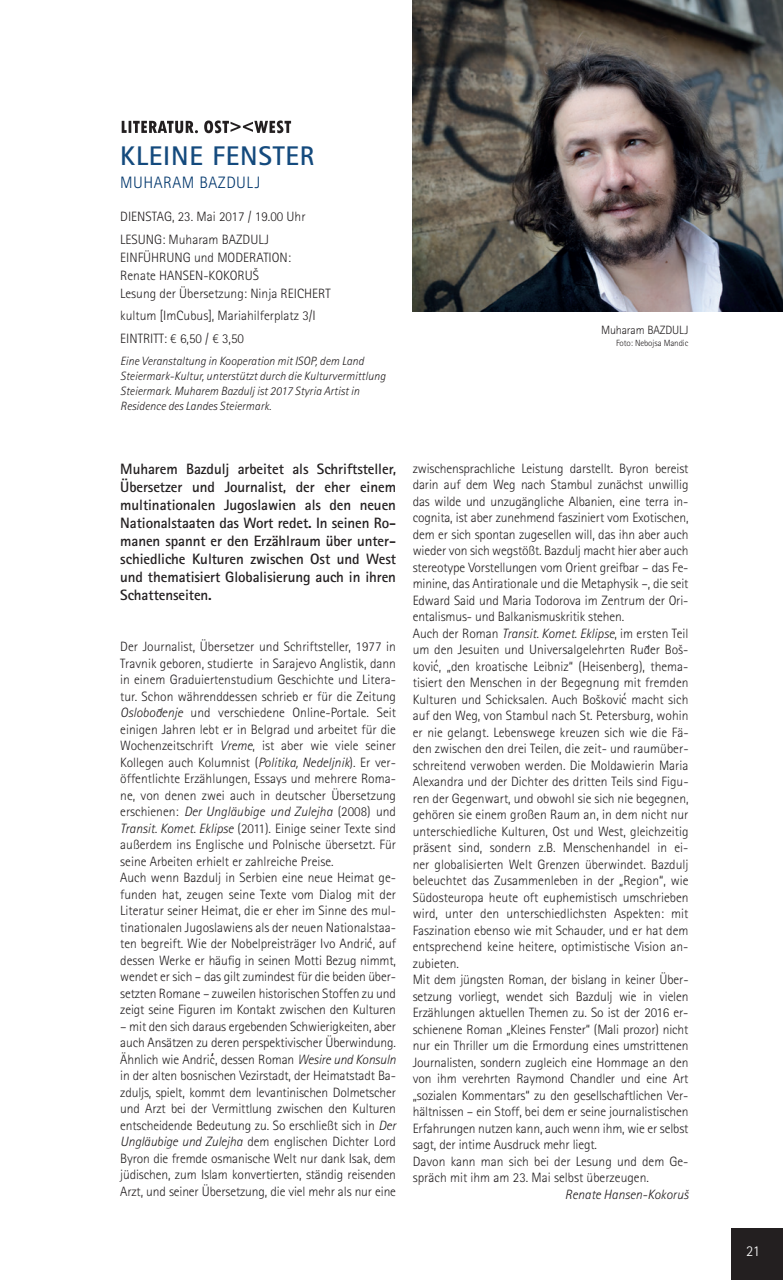
<style>
.page{position:relative;width:783px;height:1280px;background:#fff}
.page>*{position:absolute;margin:0;border:0;box-sizing:border-box;transform-origin:0 0}
.t1{font:700 27px "Rotis Sans Serif";letter-spacing:.03em;color:#144a7d}
.t2{font:300 16.5px "Rotis Sans Serif";letter-spacing:.03em;color:#00366c}
.t3{font:700 15px/18px "Rotis Sans Serif";letter-spacing:-.005em;color:#231f20;text-align:justify}
.t4{font:300 15px "Rotis Sans Serif";color:#fff}
.t5{font:300 13.5px/16.5px "Rotis Sans Serif";color:#231f20}
.t6{font:italic 300 13.5px "Rotis Sans Serif";color:#231f20}
.t7{font:italic 300 13.5px "Rotis Sans Serif";color:#231f20}
.t8{font:italic 300 12px/15px "Rotis Sans Serif";color:#231f20}
.t9{font:300 12px "Rotis Sans Serif";letter-spacing:-.01em;color:#231f20}
.t10{font:300 9px "Rotis Sans Serif";letter-spacing:-.01em;color:#231f20}
.s1{font-style:italic}
.s2{font-weight:700;font-style:italic;font-size:12.75px}
.s3{font-size:12.75px}
</style>
<div class="page">
<img style="left:412px;top:0;width:370px;height:312px">
<svg style="left:122px;top:120px;width:169px;height:13px"></svg>
<div style="left:731px;top:1229px;width:51px;height:51px;background:#231f20"></div>
<h1 class="t1" style="left:120px;top:139px;width:195px">KLEINE FENSTER</h1>
<p class="t2" style="left:120px;top:172px;width:141px">MUHARAM BAZDULJ</p>
<p class="t5" style="left:120px;top:205px;width:187px;line-height:22.5px">DIENSTAG, 23. Mai 2017 / 19.00 Uhr<br>LESUNG: Muharam BAZDULJ</p>
<p class="t5" style="left:120px;top:248px;width:212px;line-height:18px">EINFÜHRUNG und MODERATION:<br>Renate HANSEN-KOKORUŠ<br>Lesung der Übersetzung: Ninja REICHERT</p>
<p class="t5" style="left:120px;top:304px;width:197px;line-height:22.5px">kultum [ImCubus], Mariahilferplatz 3/I<br>EINTRITT: € 6,50 / € 3,50</p>
<p class="t8" style="left:120px;top:354px;width:267px">Eine Veranstaltung in Kooperation mit ISOP, dem Land Steiermark-Kultur, unterstützt durch die Kulturvermittlung Steiermark. Muharem Bazdulj ist 2017 Styria Artist in Residence des Landes Steiermark.</p>
<p class="t9" style="left:601px;top:323px;width:89px">Muharam BAZDULJ</p>
<p class="t10" style="left:616px;top:338px;width:74px">Foto: Nebojsa Mandic</p>
<p class="t3" style="left:120px;top:460px;width:277px">Muharem Bazdulj arbeitet als Schriftsteller, Übersetzer und Journalist, der eher einem multinationalen Jugoslawien als den neuen Nationalstaaten das Wort redet. In seinen Ro&shy;manen spannt er den Erzählraum über unter&shy;schiedliche Kulturen zwischen Ost und West und thematisiert Globalisierung auch in ihren Schattenseiten.</p>
<p class="t5" style="left:120px;top:638px;width:277px">Der Journalist, Übersetzer und Schriftsteller, 1977 in Travnik geboren, studierte in Sarajevo Anglistik, dann in einem Graduiertenstudium Geschichte und Litera&shy;tur. Schon währenddessen schrieb er für die Zeitung <span class="s1">Oslobo</span><sup>-</sup><span class="s1">denje</span> und verschiedene Online-Portale. Seit einigen Jahren lebt er in Belgrad und arbeitet für die Wochenzeitschrift <span class="s1">Vreme</span>, ist aber wie viele seiner Kollegen auch Kolumnist (<span class="s1">Politika, Nedeljnik</span>). Er ver&shy;öffentlichte Erzählungen, Essays und mehrere Roma&shy;ne, von denen zwei auch in deutscher Übersetzung erschienen: <span class="s1">Der Ungläubige und Zulejha</span> (2008) und <span class="s1">Transit. Komet. Eklipse</span> (2011). Einige seiner Texte sind außerdem ins Englische und Polnische übersetzt. Für seine Arbeiten erhielt er zahlreiche Preise.<br>Auch wenn Bazdulj in Serbien eine neue Heimat ge&shy;funden hat, zeugen seine Texte vom Dialog mit der Literatur seiner Heimat, die er eher im Sinne des mul&shy;tinationalen Jugoslawiens als der neuen Nationalstaa&shy;ten begreift. Wie der Nobelpreisträger Ivo Andric, auf</p>
<p class="t7" style="left:367px;top:934px;width:7px">‘</p>
<p class="t5" style="left:120px;top:952px;width:277px;text-align:justify">dessen Werke er häufig in seinen Motti Bezug nimmt, wendet er sich – das gilt zumindest für die beiden über&shy;setzten Romane – zuweilen historischen Stoffen zu und zeigt seine Figuren im Kontakt zwischen den Kulturen</p>
<p class="t5" style="left:120px;top:1018px;width:277px;text-align:justify">– mit den sich daraus ergebenden Schwierigkeiten, aber auch Ansätzen zu deren perspektivischer Überwindung.<br>Ähnlich wie Andri<span class="s2">‘</span><span class="s3">c</span>, dessen Roman <span class="s1">Wesire und Konsuln </span>in der alten bosnischen Vezirstadt, der Heimatstadt Ba&shy;zduljs, spielt, kommt dem levantinischen Dolmetscher und Arzt bei der Vermittlung zwischen den Kulturen entscheidende Bedeutung zu. So erschließt sich in <span class="s1">Der Ungläubige und Zulejha</span> dem englischen Dichter Lord Byron die fremde osmanische Welt nur dank Isak, dem jüdischen, zum Islam konvertierten, ständig reisenden Arzt, und seiner Übersetzung, die viel mehr als nur eine</p>
<p class="t5" style="left:412px;top:460px;width:277px">zwischensprachliche Leistung darstellt. Byron bereist darin auf dem Weg nach Stambul zunächst unwillig das wilde und unzugängliche Albanien, eine terra in&shy;cognita, ist aber zunehmend fasziniert vom Exotischen, dem er sich spontan zugesellen will, das ihn aber auch wieder von sich wegstößt. Bazdulj macht hier aber auch stereotype Vorstellungen vom Orient greifbar – das Fe&shy;minine, das Antirationale und die Metaphysik –, die seit Edward Said und Maria Todorova im Zentrum der Ori&shy;entalismus- und Balkanismuskritik stehen.<br>Auch der Roman <span class="s1">Transit. Komet. Eklipse</span>, im ersten Teil um den Jesuiten und Universalgelehrten Ru<sup>-</sup>der Boš&shy;kovic, „den kroatische Leibniz“ (Heisenberg), thema-</p>
<p class="t7" style="left:433px;top:657px;width:7px">‘</p>
<p class="t5" style="left:412px;top:674px;width:277px">tisiert den Menschen in der Begegnung mit fremden<br>Kulturen und Schicksalen. Auch Boškovic macht sich</p>
<p class="t7" style="left:621px;top:690px;width:7px">‘</p>
<p class="t5" style="left:412px;top:707px;width:277px">auf den Weg, von Stambul nach St. Petersburg, wohin er nie gelangt. Lebenswege kreuzen sich wie die Fä&shy;den zwischen den drei Teilen, die zeit- und raumüber&shy;schreitend verwoben werden. Die Moldawierin Maria Alexandra und der Dichter des dritten Teils sind Figu&shy;ren der Gegenwart, und obwohl sie sich nie begegnen, gehören sie einem großen Raum an, in dem nicht nur unterschiedliche Kulturen, Ost und West, gleichzeitig präsent sind, sondern z.B. Menschenhandel in ei&shy;ner globalisierten Welt Grenzen überwindet. Bazdulj beleuchtet das Zusammenleben in der „Region“, wie Südosteuropa heute oft euphemistisch umschrieben wird, unter den unterschiedlichsten Aspekten: mit Faszination ebenso wie mit Schauder, und er hat dem entsprechend keine heitere, optimistische Vision an&shy;zubieten.<br>Mit dem jüngsten Roman, der bislang in keiner Über&shy;setzung vorliegt, wendet sich Bazdulj wie in vielen Erzählungen aktuellen Themen zu. So ist der 2016 er&shy;schienene Roman „Kleines Fenster“ (Mali prozor) nicht nur ein Thriller um die Ermordung eines umstrittenen Journalisten, sondern zugleich eine Hommage an den von ihm verehrten Raymond Chandler und eine Art „sozialen Kommentars“ zu den gesellschaftlichen Ver&shy;hältnissen – ein Stoff, bei dem er seine journalistischen Erfahrungen nutzen kann, auch wenn ihm, wie er selbst sagt, der intime Ausdruck mehr liegt.<br>Davon kann man sich bei der Lesung und dem Ge&shy;spräch mit ihm am 23. Mai selbst überzeugen.</p>
<p class="t6" style="left:564px;top:1186px;width:125px">Renate Hansen-Kokoruš</p>
<p class="t4" style="left:746px;top:1242px;width:15px">21</p>
</div>
